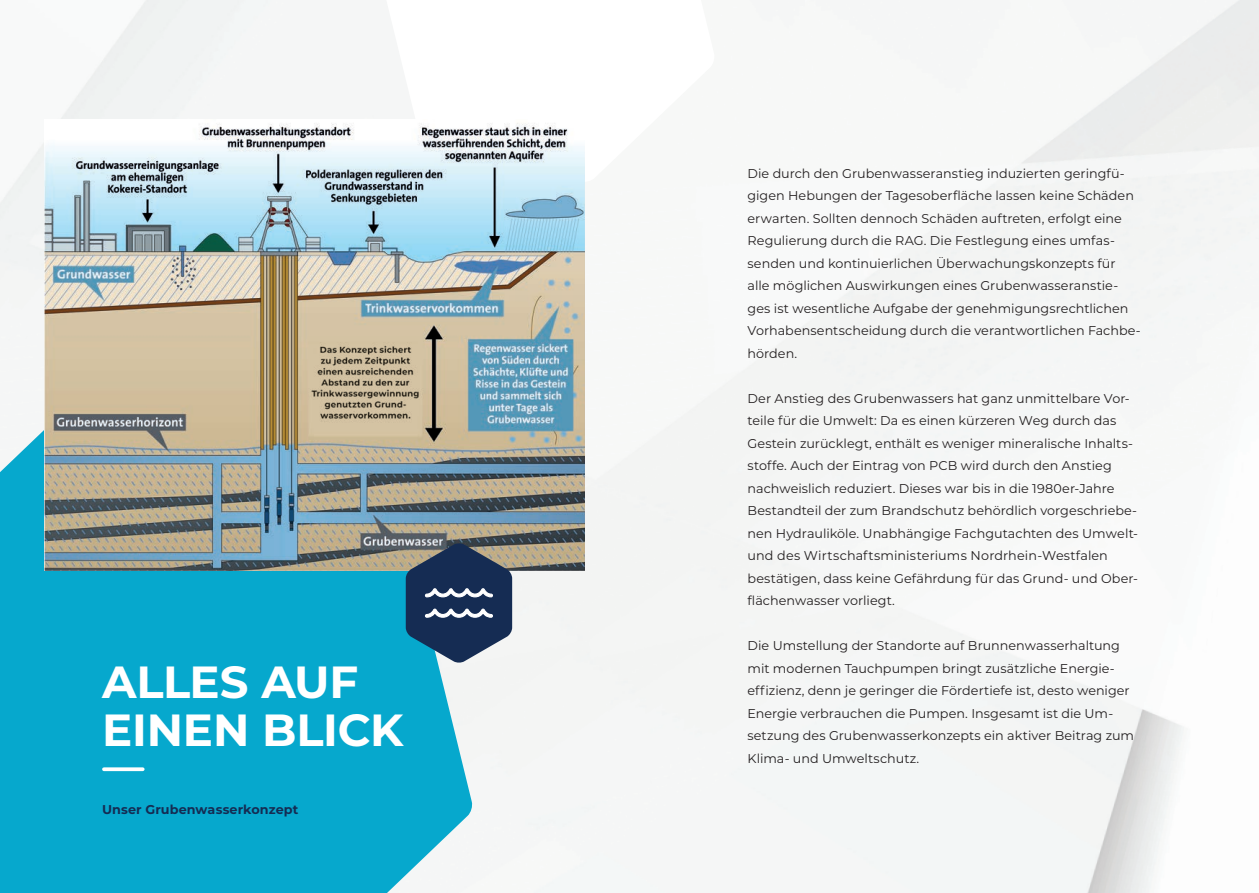
<style>
.page{position:relative;width:1259px;height:893px;background:#f5f6f6}
.page>*{position:absolute;margin:0;border:0;box-sizing:border-box;transform-origin:0 0}
.t1{font:700 45px/48px "Montserrat";letter-spacing:-.005em;color:#fff}
.t2{font:12.75px/22.5px "Montserrat";color:#231f20}
.t3{font:700 12.75px "Montserrat";letter-spacing:.01em;color:#152c53}
</style>
<div class="page">
<div style="left:0;top:398px;width:473px;height:495px;background:#06a8cd"></div>
<svg style="left:378px;top:0;width:337px;height:183px"></svg>
<svg style="left:104px;top:767px;width:39px;height:4px"></svg>
<img style="left:45px;top:119px;width:540px;height:451px">
<svg style="left:406px;top:543px;width:106px;height:120px;background:#3e5671"></svg>
<h1 class="t1" style="left:102px;top:656px;width:303px">ALLES AUF<br>EINEN BLICK</h1>
<p class="t3" style="left:102px;top:800px;width:198px">Unser Grubenwasserkonzept</p>
<p class="t2" style="left:747px;top:161px;width:395px">Die durch den Grubenwasseranstieg induzierten geringfü&shy;gigen Hebungen der Tagesoberfläche lassen keine Schäden erwarten. Sollten dennoch Schäden auftreten, erfolgt eine Regulierung durch die RAG. Die Festlegung eines umfas&shy;senden und kontinuierlichen Überwachungskonzepts für<br>alle möglichen Auswirkungen eines Grubenwasseranstie&shy;ges ist wesentliche Aufgabe der genehmigungsrechtlichen Vorhabensentscheidung durch die verantwortlichen Fachbe&shy;hörden.</p>
<p class="t2" style="left:747px;top:386px;width:392px">Der Anstieg des Grubenwassers hat ganz unmittelbare Vor&shy;teile für die Umwelt: Da es einen kürzeren Weg durch das Gestein zurücklegt, enthält es weniger mineralische Inhalts&shy;stoffe. Auch der Eintrag von PCB wird durch den Anstieg nachweislich reduziert. Dieses war bis in die 1980er-Jahre Bestandteil der zum Brandschutz behördlich vorgeschriebe&shy;nen Hydrauliköle. Unabhängige Fachgutachten des Umwelt&shy;und des Wirtschaftsministeriums Nordrhein-Westfalen bestätigen, dass keine Gefährdung für das Grund- und Ober&shy;flächenwasser vorliegt.</p>
<p class="t2" style="left:747px;top:634px;width:388px">Die Umstellung der Standorte auf Brunnenwasserhaltung mit modernen Tauchpumpen bringt zusätzliche Energie&shy;effizienz, denn je geringer die Fördertiefe ist, desto weniger Energie verbrauchen die Pumpen. Insgesamt ist die Um&shy;setzung des Grubenwasserkonzepts ein aktiver Beitrag zum Klima- und Umweltschutz.</p>
</div>
